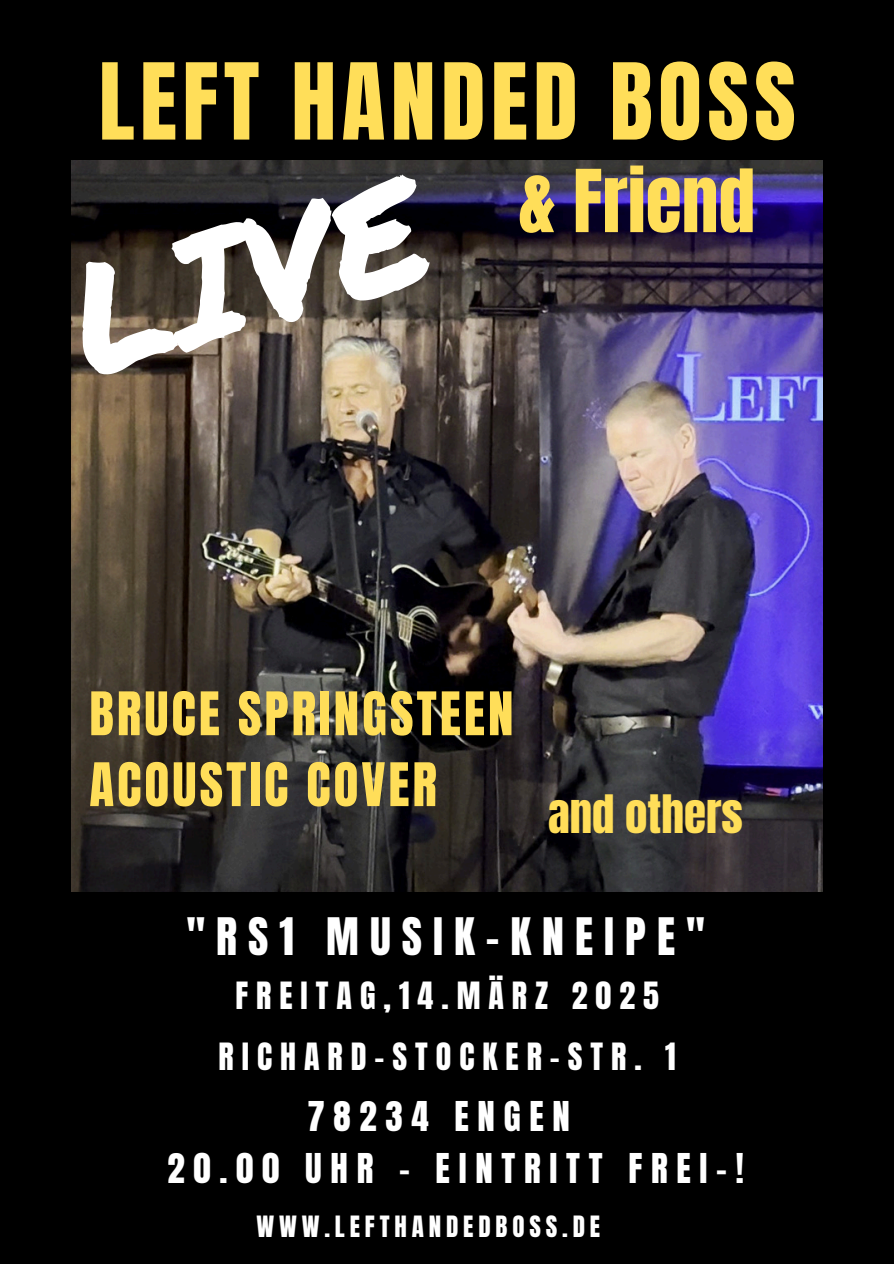
<style>
.page{position:relative;width:894px;height:1264px;background:#fff}
.page>*{position:absolute;margin:0;border:0;box-sizing:border-box;transform-origin:0 0}
.t1{font:153.75px "Permanent Marker";color:#fff}
.t2{font:90px "Anton";letter-spacing:.06em;color:#ffde59}
.t3{font:73.65px "Anton";color:#ffde59}
.t4{font:51px/70.8px "Anton";letter-spacing:.06em;color:#ffde59}
.t5{font:45px "Anton";color:#ffde59}
.t6{font:43.95px "Anton";letter-spacing:.25em;color:#fff}
.t7{font:34.95px/51.8px "Anton";letter-spacing:.25em;color:#fff}
.t8{font:31.95px/60.8px "Anton";letter-spacing:.25em;color:#fff;text-align:center}
.t9{font:24.9px "Anton";letter-spacing:.195em;color:#fff}
</style>
<div class="page">
<div style="left:0;top:0;width:893px;height:1263px;background:#000"></div>
<img style="left:71px;top:160px;width:751px;height:732px">
<h1 class="t2" style="left:99px;top:37px;width:698px">LEFT HANDED BOSS</h1>
<h3 class="t3" style="left:518px;top:148px;width:238px">&amp; Friend</h3>
<p class="t1" style="left:43px;top:214px;width:364px;rotate:-16deg">LIVE</p>
<h4 class="t4" style="left:89px;top:679px;width:425px">BRUCE SPRINGSTEEN<br>ACOUSTIC COVER</h4>
<h5 class="t5" style="left:548px;top:781px;width:196px">and others</h5>
<h6 class="t6" style="left:186px;top:904px;width:520px">"RS1 MUSIK-KNEIPE"</h6>
<h6 class="t8" style="left:218px;top:965px;width:458px">FREITAG,14.MÄRZ 2025<br>RICHARD-STOCKER-STR. 1</h6>
<h6 class="t7" style="left:167px;top:1090px;width:577px;text-indent:140px">78234 ENGEN<br>20.00 UHR - EINTRITT FREI-!</h6>
<p class="t9" style="left:256px;top:1208px;width:345px">WWW.LEFTHANDEDBOSS.DE</p>
</div>
